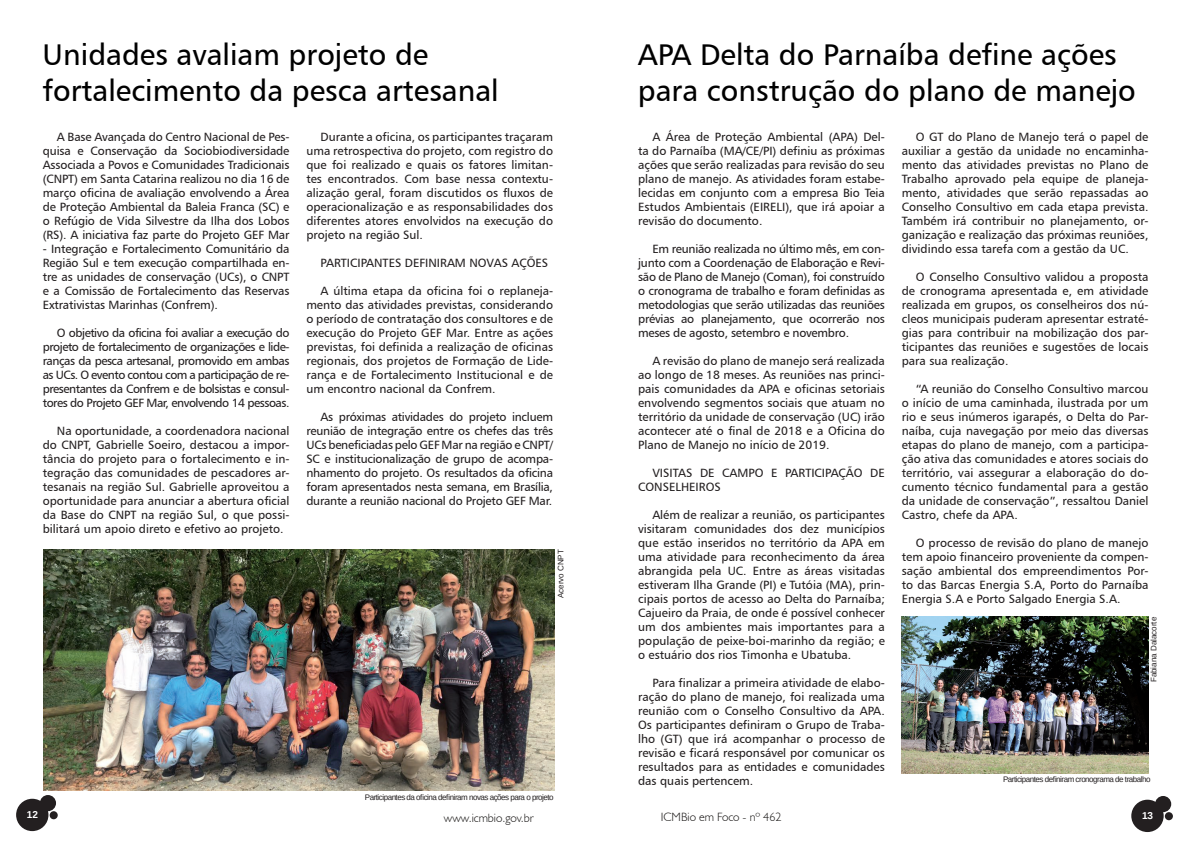
<style>
.page{position:relative;width:1191px;height:842px;background:#fff}
.page>*{position:absolute;margin:0;border:0;box-sizing:border-box;transform-origin:0 0}
.t1{font:30px/36px "Humanist 777 BT Roman B";color:#000}
.t2{font:12px/14px "Humanist 777 BT Roman B";color:#231f20;text-align:justify}
.t3{font:300 12px "Humanist 521 BT";color:#1c1a19}
.t4{font:700 10px "Liberation Sans";color:#fff}
.t5{font:8px "Liberation Sans";letter-spacing:-.06em;color:#231f20}
.t6{font:8px "Liberation Sans";color:#231f20}
</style>
<div class="page">
<div style="left:16px;top:799px;width:32px;height:32px;background:#231f20;border-radius:50%"></div>
<div style="left:40px;top:795px;width:16px;height:16px;background:#231f20;border-radius:50%"></div>
<div style="left:50px;top:811px;width:8px;height:8px;background:#231f20;border-radius:50%"></div>
<div style="left:1131px;top:800px;width:32px;height:32px;background:#231f20;border-radius:50%"></div>
<div style="left:1155px;top:796px;width:16px;height:16px;background:#231f20;border-radius:50%"></div>
<div style="left:1164px;top:812px;width:8px;height:8px;background:#231f20;border-radius:50%"></div>
<img style="left:44px;top:549px;width:510px;height:242px">
<img style="left:901px;top:617px;width:247px;height:157px">
<h1 class="t1" style="left:43px;top:36px;width:458px">Unidades avaliam projeto de fortalecimento da pesca artesanal</h1>
<h1 class="t1" style="left:638px;top:36px;width:499px">APA Delta do Parnaíba define ações para construção do plano de manejo</h1>
<p class="t2" style="left:43px;top:129px;width:248px;text-indent:14px">A Base Avançada do Centro Nacional de Pes&shy;quisa e Conservação da Sociobiodiversidade Associada a Povos e Comunidades Tradicionais (CNPT) em Santa Catarina realizou no dia 16 de março oficina de avaliação envolvendo a Área de Proteção Ambiental da Baleia Franca (SC) e o Refúgio de Vida Silvestre da Ilha dos Lobos (RS). A iniciativa faz parte do Projeto GEF Mar</p>
<p class="t2" style="left:43px;top:241px;width:248px">- Integração e Fortalecimento Comunitário da Região Sul e tem execução compartilhada en&shy;tre as unidades de conservação (UCs), o CNPT e a Comissão de Fortalecimento das Reservas Extrativistas Marinhas (Confrem).</p>
<p class="t2" style="left:43px;top:325px;width:248px;text-indent:14px">O objetivo da oficina foi avaliar a execução do projeto de fortalecimento de organizações e lide&shy;ranças da pesca artesanal, promovido em ambas as UCs. O evento contou com a participação de re&shy;presentantes da Confrem e de bolsistas e consul&shy;tores do Projeto GEF Mar, envolvendo 14 pessoas.</p>
<p class="t2" style="left:43px;top:423px;width:248px;text-indent:14px">Na oportunidade, a coordenadora nacional do CNPT, Gabrielle Soeiro, destacou a impor&shy;tância do projeto para o fortalecimento e in&shy;tegração das comunidades de pescadores ar&shy;tesanais na região Sul. Gabrielle aproveitou a oportunidade para anunciar a abertura oficial da Base do CNPT na região Sul, o que possi&shy;bilitará um apoio direto e efetivo ao projeto.</p>
<p class="t2" style="left:638px;top:129px;width:248px;text-indent:14px">A Área de Proteção Ambiental (APA) Del&shy;ta do Parnaíba (MA/CE/PI) definiu as próximas ações que serão realizadas para revisão do seu plano de manejo. As atividades foram estabe&shy;lecidas em conjunto com a empresa Bio Teia Estudos Ambientais (EIRELI), que irá apoiar a revisão do documento.</p>
<p class="t2" style="left:638px;top:241px;width:248px;text-indent:14px">Em reunião realizada no último mês, em con&shy;junto com a Coordenação de Elaboração e Revi&shy;são de Plano de Manejo (Coman), foi construído o cronograma de trabalho e foram definidas as metodologias que serão utilizadas das reuniões prévias ao planejamento, que ocorrerão nos meses de agosto, setembro e novembro.</p>
<p class="t2" style="left:638px;top:353px;width:248px;text-indent:14px">A revisão do plano de manejo será realizada ao longo de 18 meses. As reuniões nas princi&shy;pais comunidades da APA e oficinas setoriais envolvendo segmentos sociais que atuam no território da unidade de conservação (UC) irão acontecer até o final de 2018 e a Oficina do Plano de Manejo no início de 2019.</p>
<p class="t2" style="left:638px;top:465px;width:248px;text-indent:14px">VISITAS DE CAMPO E PARTICIPAÇÃO DE<br>CONSELHEIROS</p>
<p class="t2" style="left:638px;top:507px;width:248px;text-indent:14px">Além de realizar a reunião, os participantes visitaram comunidades dos dez municípios que estão inseridos no território da APA em uma atividade para reconhecimento da área abrangida pela UC. Entre as áreas visitadas estiveram Ilha Grande (PI) e Tutóia (MA), prin&shy;cipais portos de acesso ao Delta do Parnaíba; Cajueiro da Praia, de onde é possível conhecer um dos ambientes mais importantes para a população de peixe-boi-marinho da região; e o estuário dos rios Timonha e Ubatuba.</p>
<p class="t2" style="left:638px;top:675px;width:248px;text-indent:14px">Para finalizar a primeira atividade de elabo&shy;ração do plano de manejo, foi realizada uma reunião com o Conselho Consultivo da APA.<br>Os participantes definiram o Grupo de Traba&shy;lho (GT) que irá acompanhar o processo de revisão e ficará responsável por comunicar os resultados para as entidades e comunidades das quais pertencem.</p>
<p class="t2" style="left:306px;top:129px;width:248px;text-indent:14px">Durante a oficina, os participantes traçaram uma retrospectiva do projeto, com registro do que foi realizado e quais os fatores limitan&shy;tes encontrados. Com base nessa contextu&shy;alização geral, foram discutidos os fluxos de operacionalização e as responsabilidades dos diferentes atores envolvidos na execução do projeto na região Sul.</p>
<p class="t2" style="left:320px;top:255px;width:229px">PARTICIPANTES DEFINIRAM NOVAS AÇÕES</p>
<p class="t2" style="left:306px;top:283px;width:248px;text-indent:14px">A última etapa da oficina foi o replaneja&shy;mento das atividades previstas, considerando o período de contratação dos consultores e de execução do Projeto GEF Mar. Entre as ações previstas, foi definida a realização de oficinas regionais, dos projetos de Formação de Lide&shy;rança e de Fortalecimento Institucional e de um encontro nacional da Confrem.</p>
<p class="t2" style="left:306px;top:409px;width:248px;text-indent:14px">As próximas atividades do projeto incluem reunião de integração entre os chefes das três UCs beneficiadas pelo GEF Mar na região e CNPT/ SC e institucionalização de grupo de acompa&shy;nhamento do projeto. Os resultados da oficina foram apresentados nesta semana, em Brasília, durante a reunião nacional do Projeto GEF Mar.</p>
<p class="t2" style="left:901px;top:129px;width:248px;text-indent:14px">O GT do Plano de Manejo terá o papel de auxiliar a gestão da unidade no encaminha&shy;mento das atividades previstas no Plano de Trabalho aprovado pela equipe de planeja&shy;mento, atividades que serão repassadas ao Conselho Consultivo em cada etapa prevista.<br>Também irá contribuir no planejamento, or&shy;ganização e realização das próximas reuniões, dividindo essa tarefa com a gestão da UC.</p>
<p class="t2" style="left:901px;top:269px;width:248px;text-indent:14px">O Conselho Consultivo validou a proposta de cronograma apresentada e, em atividade realizada em grupos, os conselheiros dos nú&shy;cleos municipais puderam apresentar estraté&shy;gias para contribuir na mobilização dos par&shy;ticipantes das reuniões e sugestões de locais para sua realização.</p>
<p class="t2" style="left:901px;top:381px;width:248px;text-indent:14px">“A reunião do Conselho Consultivo marcou o início de uma caminhada, ilustrada por um rio e seus inúmeros igarapés, o Delta do Par&shy;naíba, cuja navegação por meio das diversas etapas do plano de manejo, com a participa&shy;ção ativa das comunidades e atores sociais do território, vai assegurar a elaboração do do&shy;cumento técnico fundamental para a gestão da unidade de conservação”, ressaltou Daniel Castro, chefe da APA.</p>
<p class="t2" style="left:901px;top:535px;width:248px;text-indent:14px">O processo de revisão do plano de manejo tem apoio financeiro proveniente da compen&shy;sação ambiental dos empreendimentos Por&shy;to das Barcas Energia S.A, Porto do Parnaíba Energia S.A e Porto Salgado Energia S.A.</p>
<p class="t6" style="left:556px;top:598px;width:50px;rotate:-90deg">Acervo CNPT</p>
<p class="t6" style="left:1148px;top:682px;width:67px;rotate:-90deg">Fabiana Dalacorte</p>
<p class="t5" style="left:1003px;top:774px;width:149px">Participantes definiram cronograma de trabalho</p>
<p class="t5" style="left:365px;top:792px;width:190px">Participantes da oficina definiram novas ações para o projeto</p>
<p class="t4" style="left:27px;top:808px;width:13px">12</p>
<p class="t3" style="left:444px;top:810px;width:92px">www.icmbio.gov.br</p>
<p class="t3" style="left:661px;top:810px;width:122px">ICMBio em Foco - nº 462</p>
<p class="t4" style="left:1142px;top:809px;width:13px">13</p>
</div>
